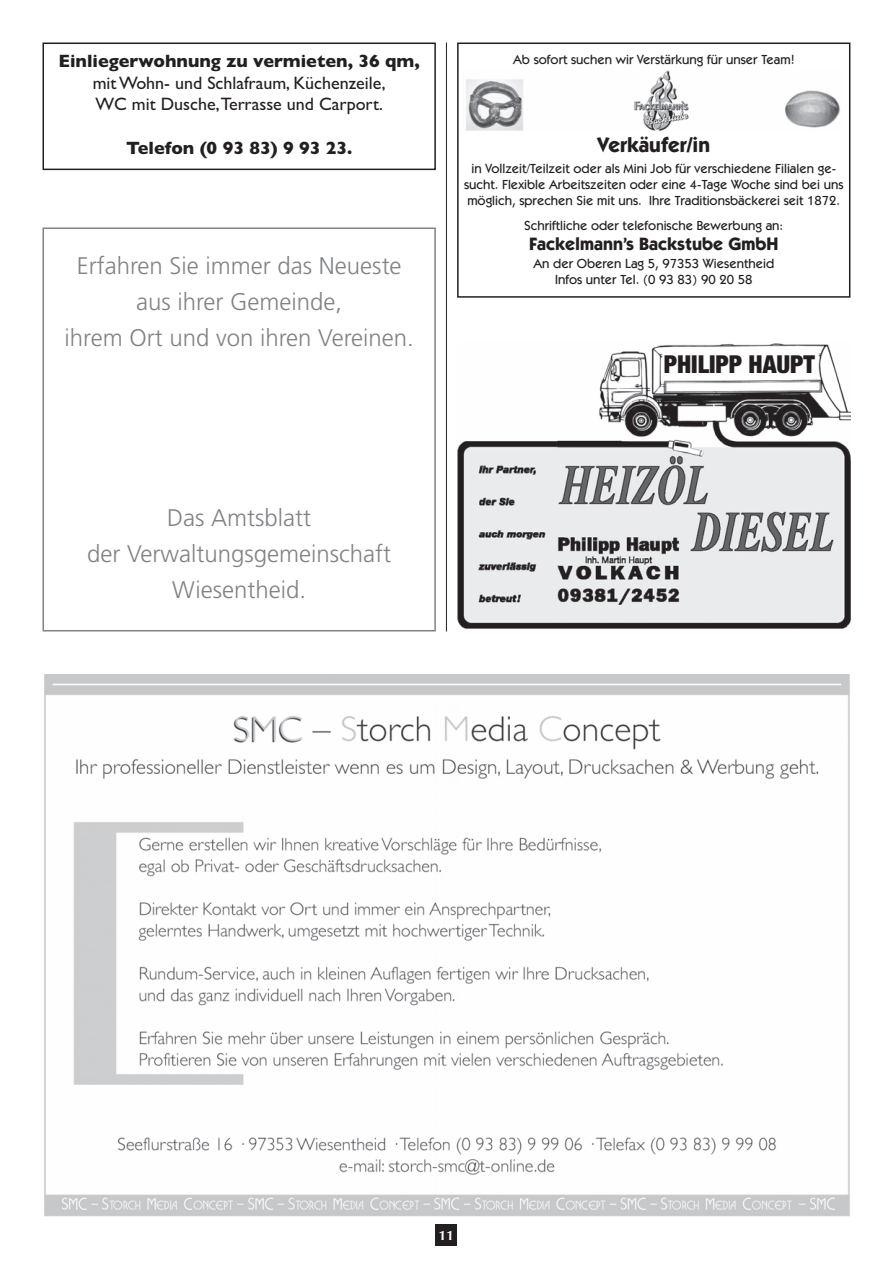
<style>
.page{position:relative;width:893px;height:1263px;background:#fff}
.page>*{position:absolute;margin:0;border:0;box-sizing:border-box;transform-origin:0 0}
.t1{font:900 condensed 24.75px "Helvetica Neue";color:#231f20}
.t2{font:300 24px/36px "Frutiger";color:#808285;text-align:center}
.t3{font:700 21px "Itc Kabel";color:#231f20}
.t4{font:18px/21.6px "Gill Sans";color:#231f20}
.t5{font:700 18px "Gill Sans";color:#231f20}
.t6{font:700 18px "Itc Kabel";color:#231f20}
.t7{font:700 13.5px "Optima";color:#fff}
.t8{font:500 13.2px/15.9px "Itc Kabel";color:#231f20;text-align:center}
</style>
<div class="page">
<div style="left:436px;top:1225px;width:21px;height:21px;background:#231f20"></div>
<hr style="left:446px;top:43px;width:1px;height:588px;background:#231f20">
<img style="left:44px;top:674px;width:806px;height:542px">
<img style="left:457px;top:343px;width:393px;height:286px">
<div style="left:43px;top:227px;width:393px;height:404px;border:2px solid #808285"></div>
<div style="left:43px;top:43px;width:393px;height:127px;border:2px solid #231f20"></div>
<div style="left:457px;top:43px;width:393px;height:255px;border:2px solid #231f20"></div>
<img style="left:466px;top:71px;width:374px;height:60px">
<h3 class="t5" style="left:58px;top:50px;width:363px">Einliegerwohnung zu vermieten, 36 qm,</h3>
<h3 class="t4" style="left:93px;top:72px;width:294px">mit Wohn- und Schlafraum, Küchenzeile,<br>WC mit Dusche,Terrasse und Carport.</h3>
<h3 class="t5" style="left:126px;top:137px;width:228px">Telefon (0 93 83) 9 93 23.</h3>
<h2 class="t2" style="left:64px;top:249px;width:351px">Erfahren Sie immer das Neueste aus ihrer Gemeinde,<br>ihrem Ort und von ihren Vereinen.</h2>
<p class="t8" style="left:513px;top:52px;width:283px">Ab sofort suchen wir Verstärkung für unser Team!</p>
<h3 class="t3" style="left:598px;top:137px;width:114px">Verkäufer/in</h3>
<p class="t8" style="left:464px;top:162px;width:381px">in Vollzeit/Teilzeit oder als Mini Job für verschiedene Filialen ge&shy;sucht. Flexible Arbeitszeiten oder eine 4-Tage Woche sind bei uns möglich, sprechen Sie mit uns. Ihre Traditionsbäckerei seit 1872.</p>
<p class="t8" style="left:524px;top:219px;width:260px">Schriftliche oder telefonische Bewerbung an:</p>
<h3 class="t6" style="left:529px;top:237px;width:251px">Fackelmann’s Backstube GmbH</h3>
<p class="t8" style="left:533px;top:256px;width:242px">An der Oberen Lag 5, 97353 Wiesentheid<br>Infos unter Tel. (0 93 83) 90 20 58</p>
<h1 class="t1" style="left:664px;top:344px;width:153px">PHILIPP HAUPT</h1>
<h2 class="t2" style="left:87px;top:501px;width:306px">Das Amtsblatt<br>der Verwaltungsgemeinschaft<br>Wiesentheid.</h2>
<p class="t7" style="left:439px;top:1227px;width:17px">11</p>
</div>
